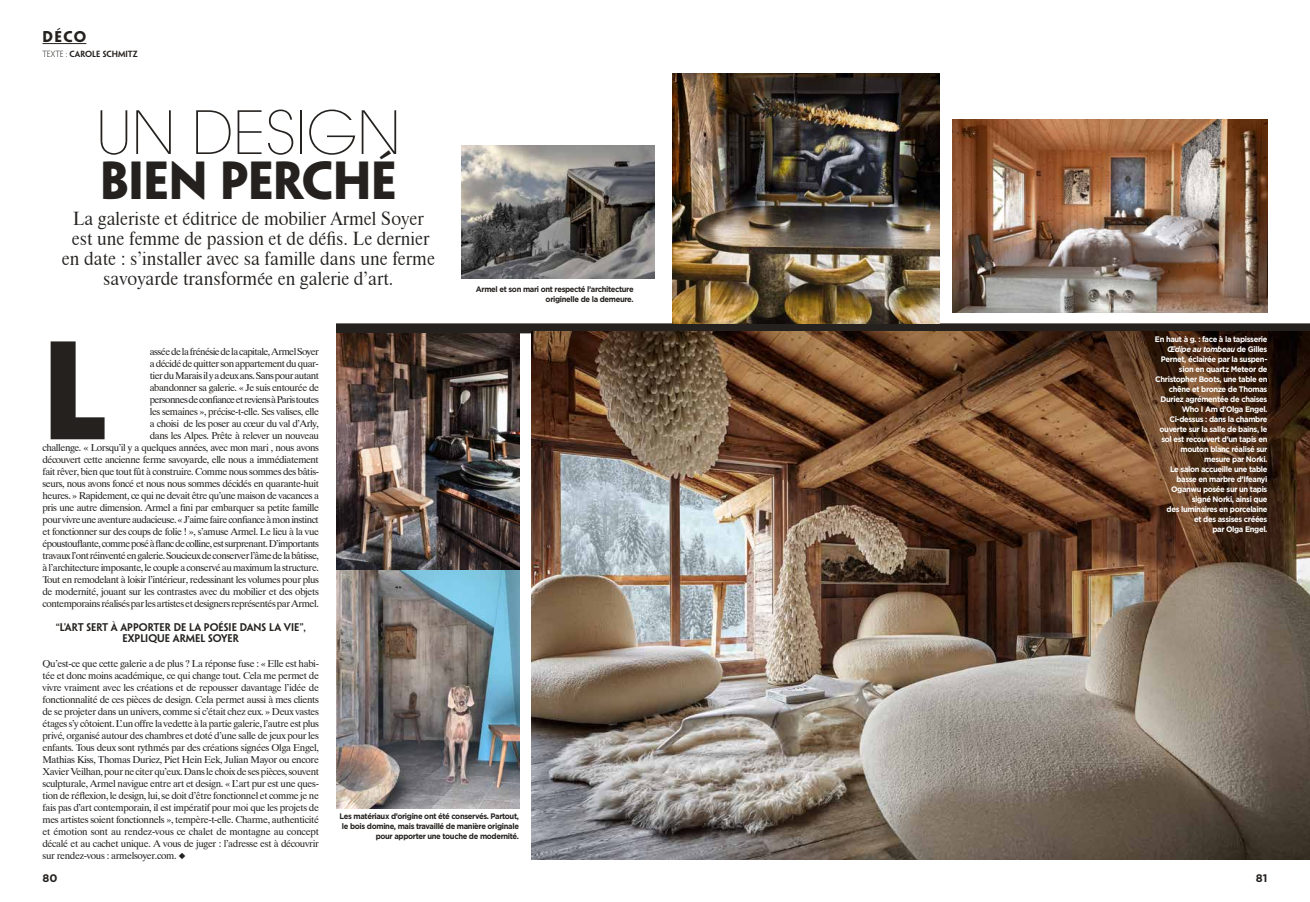
<style>
.page{position:relative;width:1310px;height:902px;background:#fff}
.page>*{position:absolute;margin:0;border:0;box-sizing:border-box;transform-origin:0 0}
.t1{font:700 132.2px "ITC Avant Garde Std";color:#24211f}
.t2{font:200 59px "ITC Avant Garde Std";color:#24211f}
.t3{font:700 48px "Penumbra Sans Std";letter-spacing:-.02em;color:#24211f}
.t4{font:18px/20px "Dutch 801 BT Roman Headline";color:#24211f;text-align:center}
.t5{font:700 14px "Penumbra Sans Std";color:#24211f}
.t6{font:700 11px "Gotham";color:#24211f}
.t7{font:10px/12px "Dutch 801 BT";letter-spacing:-.045em;color:#24211f;text-align:right}
.t8{font:600 10px/11px "Penumbra Sans Std";color:#24211f;text-align:center}
.t9{font:700 8px/10px "Gotham";letter-spacing:-.045em;color:#fff;text-align:right;scale:.95 1}
.t10{font:700 8px/10px "Gotham";letter-spacing:-.045em;color:#24211f;text-align:right;scale:.95 1}
.t11{font:600 8px "Penumbra Sans Std";color:#24211f}
.s1{font-weight:300}
.s2{font-family:"Prisma Puces";font-size:8px}
.s3{font-style:italic}
</style>
<div class="page">
<div style="left:336px;top:323px;width:974px;height:10px;background:#24211f"></div>
<img style="left:531px;top:331px;width:779px;height:528px">
<img style="left:336px;top:333px;width:183px;height:475px">
<img style="left:952px;top:120px;width:315px;height:192px">
<img style="left:672px;top:74px;width:267px;height:249px">
<img style="left:461px;top:145px;width:194px;height:133px">
<hr style="left:43px;top:43px;width:43px;height:1px;background:#24211f">
<h3 class="t5" style="left:43px;top:28px;width:45px">DéCO</h3>
<p class="t11" style="left:43px;top:49px;width:97px"><span class="s1">TEXTE :</span> CAROLE SCHMITZ</p>
<h2 class="t2" style="left:96px;top:98px;width:306px">UN DESIGN</h2>
<h3 class="t3" style="left:100px;top:150px;width:299px">BIEN PERCHÉ</h3>
<h3 class="t4" style="left:62px;top:209px;width:374px">La galeriste et éditrice de mobilier Armel Soyer est une femme de passion et de défis. Le dernier en date : s’installer avec sa famille dans une ferme savoyarde transformée en galerie d’art.</h3>
<h1 class="t1" style="left:41px;top:305px;width:66px">L</h1>
<p class="t7" style="left:43px;top:345px;width:278px">assée de la frénésie de la capitale, Armel Soyer<br>a décidé de quitter son appartement du quar-<br>tier du Marais il y a deux ans. Sans pour autant<br>abandonner sa galerie. « Je suis entourée de<br>personnes de confiance et reviens à Paris toutes<br>les semaines », précise-t-elle. Ses valises, elle<br>a choisi de les poser au cœur du val d’Arly,<br>dans les Alpes. Prête à relever un nouveau<br>challenge. « Lorsqu’il y a quelques années, avec mon mari , nous avons découvert cette ancienne ferme savoyarde, elle nous a immédiatement fait rêver, bien que tout fût à construire. Comme nous sommes des bâtis&shy;seurs, nous avons foncé et nous nous sommes décidés en quarante-huit heures. » Rapidement, ce qui ne devait être qu’une maison de vacances a pris une autre dimension. Armel a fini par embarquer sa petite famille pour vivre une aventure audacieuse. « J’aime faire confiance à mon instinct et fonctionner sur des coups de folie ! », s’amuse Armel. Le lieu à la vue époustouflante, comme posé à flanc de colline, est surprenant. D’importants travaux l’ont réinventé en galerie. Soucieux de conserver l’âme de la bâtisse, à l’architecture imposante, le couple a conservé au maximum la structure.<br>Tout en remodelant à loisir l’intérieur, redessinant les volumes pour plus de modernité, jouant sur les contrastes avec du mobilier et des objets contemporains réalisés par les artistes et designers représentés par Armel.</p>
<p class="t8" style="left:56px;top:622px;width:252px">“L’ART SERT À APPORTER DE LA POÉSIE DANS LA VIE”,<br>EXPLIQUE ARMEL SOYER</p>
<p class="t10" style="left:476px;top:284px;width:168px">Armel et son mari ont respecté l’architecture originelle de la demeure.</p>
<p class="t7" style="left:43px;top:657px;width:278px;text-align:justify">Qu’est-ce que cette galerie a de plus ? La réponse fuse : « Elle est habi&shy;tée et donc moins académique, ce qui change tout. Cela me permet de vivre vraiment avec les créations et de repousser davantage l’idée de fonctionnalité de ces pièces de design. Cela permet aussi à mes clients de se projeter dans un univers, comme si c’était chez eux. » Deux vastes étages s’y côtoient. L’un offre la vedette à la partie galerie, l’autre est plus privé, organisé autour des chambres et doté d’une salle de jeux pour les enfants. Tous deux sont rythmés par des créations signées Olga Engel, Mathias Kiss, Thomas Duriez, Piet Hein Eek, Julian Mayor ou encore Xavier Veilhan, pour ne citer qu’eux. Dans le choix de ses pièces, souvent sculpturale, Armel navigue entre art et design. « L’art pur est une ques&shy;tion de réflexion, le design, lui, se doit d’être fonctionnel et comme je ne fais pas d’art contemporain, il est impératif pour moi que les projets de mes artistes soient fonctionnels », tempère-t-elle. Charme, authenticité et émotion sont au rendez-vous ce chalet de montagne au concept décalé et au cachet unique. A vous de juger : l’adresse est à découvrir sur rendez-vous : armelsoyer.com. <span class="s2">F</span></p>
<p class="t10" style="left:340px;top:811px;width:190px">Les matériaux d’origine ont été conservés. Partout, le bois domine, mais travaillé de manière originale pour apporter une touche de modernité.</p>
<p class="t9" style="left:1155px;top:334px;width:120px">En haut à g. : face à la tapisserie<br><span class="s3">Œdipe au tombeau</span> de Gilles<br>Pernet, éclairée par la suspen&shy;sion en quartz Meteor de<br>Christopher Boots, une table en chêne et bronze de Thomas<br>Duriez agrémentée de chaises<br>Who I Am d’Olga Engel.<br>Ci-dessus : dans la chambre ouverte sur la salle de bains, le sol est recouvert d’un tapis en mouton blanc réalisé sur mesure par Norki.<br>Le salon accueille une table basse en marbre d’Ifeanyi<br>Oganwu posée sur un tapis signé Norki, ainsi que<br>des luminaires en porcelaine<br>et des assises créées<br>par Olga Engel.</p>
<p class="t6" style="left:43px;top:870px;width:16px">80</p>
<p class="t6" style="left:1256px;top:870px;width:13px">81</p>
</div>
